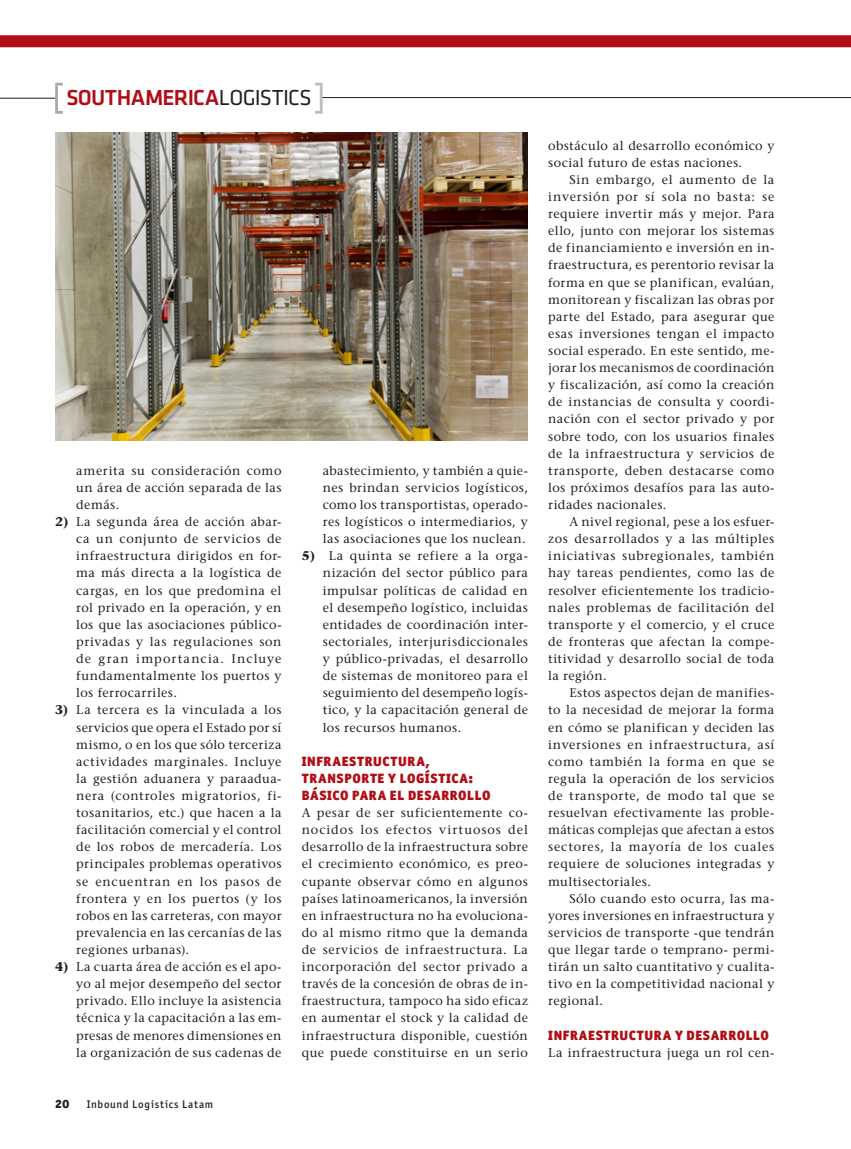
<style>
.page{position:relative;width:851px;height:1149px;background:#fff}
.page>*{position:absolute;margin:0;border:0;box-sizing:border-box;transform-origin:0 0}
.t1{font:500 22.5px "Klavika";letter-spacing:-.025em;color:#b00d15}
.t2{font:900 13.5px/17.1px "Officina Sans ITC Std";letter-spacing:.04em;color:#b00d15}
.t3{font:500 12.6px/17.1px "Stone Serif Std";letter-spacing:.035em;color:#231f20;text-align:justify}
.t4{font:900 12px "Officina Sans ITC Std";color:#231f20}
.t5{font:500 11.1px "Officina Sans ITC Std";letter-spacing:.065em;color:#231f20}
.s1{font-weight:400;color:#231f20}
.s2{font-weight:700}
</style>
<div class="page">
<div style="left:0;top:35px;width:850px;height:12px;background:#b00d15"></div>
<hr style="left:322px;top:97px;width:528px;height:1px;background:#231f20">
<svg style="left:55px;top:83px;width:8px;height:31px"></svg>
<hr style="left:0;top:98px;width:55px;height:1px;background:#231f20">
<svg style="left:315px;top:83px;width:7px;height:31px"></svg>
<img style="left:55px;top:132px;width:473px;height:308px">
<h1 class="t1" style="left:66px;top:85px;width:247px">SOUTHAMERICA<span class="s1">LOGISTICS</span></h1>
<p class="t3" style="left:76px;top:462px;width:207px">amerita su consideración como un área de acción separada de las demás.</p>
<p class="t3" style="left:76px;top:513px;width:207px;text-indent:-21px"><span class="s2">2)</span> La segunda área de acción abar&shy;ca un conjunto de servicios de infraestructura dirigidos en for&shy;ma más directa a la logística de cargas, en los que predomina el rol privado en la operación, y en los que las asociaciones público&shy;privadas y las regulaciones son de gran importancia. Incluye fundamentalmente los puertos y los ferrocarriles.</p>
<p class="t3" style="left:76px;top:701px;width:207px;text-indent:-21px"><span class="s2">3)</span> La tercera es la vinculada a los servicios que opera el Estado por sí mismo, o en los que sólo terceriza actividades marginales. Incluye la gestión aduanera y paraadua&shy;nera (controles migratorios, fi&shy;tosanitarios, etc.) que hacen a la facilitación comercial y el control de los robos de mercadería. Los principales problemas operativos se encuentran en los pasos de frontera y en los puertos (y los robos en las carreteras, con mayor prevalencia en las cercanías de las regiones urbanas).</p>
<p class="t3" style="left:76px;top:957px;width:207px;text-indent:-21px"><span class="s2">4)</span> La cuarta área de acción es el apo&shy;yo al mejor desempeño del sector privado. Ello incluye la asistencia técnica y la capacitación a las em&shy;presas de menores dimensiones en la organización de sus cadenas de</p>
<p class="t4" style="left:55px;top:1095px;width:15px">20</p>
<p class="t5" style="left:87px;top:1097px;width:128px">Inbound Logistics Latam</p>
<p class="t3" style="left:323px;top:462px;width:207px">abastecimiento, y también a quie&shy;nes brindan servicios logísticos, como los transportistas, operado&shy;res logísticos o intermediarios, y las asociaciones que los nuclean.</p>
<p class="t3" style="left:323px;top:547px;width:207px;text-indent:-21px"><span class="s2">5)</span> La quinta se refiere a la orga&shy;nización del sector público para impulsar políticas de calidad en el desempeño logístico, incluidas entidades de coordinación inter&shy;sectoriales, interjurisdiccionales y público-privadas, el desarrollo de sistemas de monitoreo para el seguimiento del desempeño logís&shy;tico, y la capacitación general de los recursos humanos.</p>
<p class="t2" style="left:302px;top:752px;width:190px">INFRAESTRUCTURA,<br>TRANSPORTE Y LOGÍSTICA:<br>BÁSICO PARA EL DESARROLLO</p>
<p class="t3" style="left:302px;top:804px;width:228px">A pesar de ser suficientemente co&shy;nocidos los efectos virtuosos del desarrollo de la infraestructura sobre el crecimiento económico, es preo&shy;cupante observar cómo en algunos países latinoamericanos, la inversión en infraestructura no ha evoluciona&shy;do al mismo ritmo que la demanda de servicios de infraestructura. La incorporación del sector privado a través de la concesión de obras de in&shy;fraestructura, tampoco ha sido eficaz en aumentar el stock y la calidad de infraestructura disponible, cuestión que puede constituirse en un serio</p>
<p class="t3" style="left:548px;top:137px;width:228px">obstáculo al desarrollo económico y social futuro de estas naciones.</p>
<p class="t3" style="left:548px;top:171px;width:228px;text-indent:21px">Sin embargo, el aumento de la inversión por sí sola no basta: se requiere invertir más y mejor. Para ello, junto con mejorar los sistemas de financiamiento e inversión en in&shy;fraestructura, es perentorio revisar la forma en que se planifican, evalúan, monitorean y fiscalizan las obras por parte del Estado, para asegurar que esas inversiones tengan el impacto social esperado. En este sentido, me&shy;jorar los mecanismos de coordinación y fiscalización, así como la creación de instancias de consulta y coordi&shy;nación con el sector privado y por sobre todo, con los usuarios finales de la infraestructura y servicios de transporte, deben destacarse como los próximos desafíos para las auto&shy;ridades nacionales.</p>
<p class="t3" style="left:548px;top:513px;width:228px;text-indent:21px">A nivel regional, pese a los esfuer&shy;zos desarrollados y a las múltiples iniciativas subregionales, también hay tareas pendientes, como las de resolver eficientemente los tradicio&shy;nales problemas de facilitación del transporte y el comercio, y el cruce de fronteras que afectan la compe&shy;titividad y desarrollo social de toda la región.</p>
<p class="t3" style="left:548px;top:684px;width:228px;text-indent:21px">Estos aspectos dejan de manifies&shy;to la necesidad de mejorar la forma en cómo se planifican y deciden las inversiones en infraestructura, así como también la forma en que se regula la operación de los servicios de transporte, de modo tal que se resuelvan efectivamente las proble&shy;máticas complejas que afectan a estos sectores, la mayoría de los cuales requiere de soluciones integradas y multisectoriales.</p>
<p class="t3" style="left:548px;top:889px;width:228px;text-indent:21px">Sólo cuando esto ocurra, las ma&shy;yores inversiones en infraestructura y servicios de transporte -que tendrán que llegar tarde o temprano- permi&shy;tirán un salto cuantitativo y cualita&shy;tivo en la competitividad nacional y regional.</p>
<p class="t2" style="left:548px;top:1025px;width:222px">INFRAESTRUCTURA Y DESARROLLO</p>
<p class="t3" style="left:548px;top:1043px;width:228px">La infraestructura juega un rol cen-</p>
</div>
